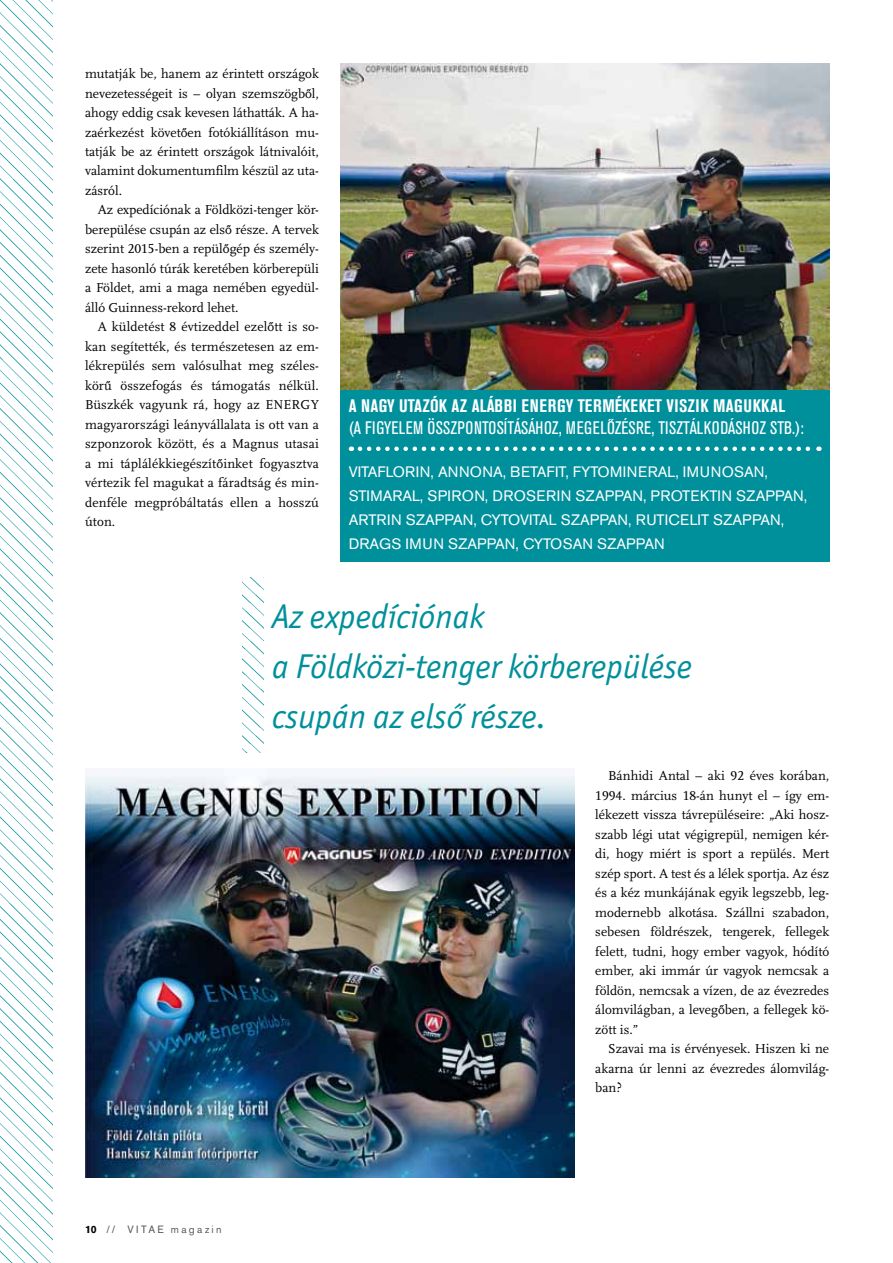
<style>
.page{position:relative;width:893px;height:1263px;background:#fff}
.page>*{position:absolute;margin:0;border:0;box-sizing:border-box;transform-origin:0 0}
.t1{font:italic 34.5px/49.5px "Officina San Itc TCE";color:#00909b}
.t2{font:condensed 18px "Akzidenz Grotesk BE";letter-spacing:.02em;color:#fff}
.t3{font:700 condensed 18px "Akzidenz Grotesk BE";letter-spacing:.02em;color:#fff}
.t4{font:15px/24px "Akzidenz Grotesk BECE";letter-spacing:.02em;color:#fff}
.t5{font:13.5px/19.5px "Scala CELF";color:#000;text-align:justify}
.t6{font:10.5px "Akzidenz Grotesk BECE";color:#58585a}
.s1{font-weight:700;color:#000}
</style>
<div class="page">
<img style="left:0;top:0;width:52px;height:1263px">
<img style="left:85px;top:769px;width:489px;height:409px">
<div style="left:340px;top:64px;width:489px;height:497px;background:#00909b"></div>
<img style="left:340px;top:64px;width:489px;height:326px">
<svg style="left:360px;top:446px;width:459px;height:5px"></svg>
<img style="left:242px;top:578px;width:22px;height:174px">
<p class="t5" style="left:85px;top:64px;width:235px">mutatják be, hanem az érintett országok nevezetességeit is – olyan szemszögből, ahogy eddig csak kevesen láthatták. A ha&shy;zaérkezést követően fotókiállításon mu&shy;tatják be az érintett országok látnivalóit, valamint dokumentumfilm készül az uta&shy;zásról.</p>
<p class="t5" style="left:85px;top:200px;width:235px;text-indent:13px">Az expedíciónak a Földközi-tenger kör&shy;berepülése csupán az első része. A tervek szerint 2015-ben a repülőgép és személy&shy;zete hasonló túrák keretében körberepüli a Földet, ami a maga nemében egyedül&shy;álló Guinness-rekord lehet.</p>
<p class="t5" style="left:85px;top:317px;width:235px;text-indent:13px">A küldetést 8 évtizeddel ezelőtt is so&shy;kan segítették, és természetesen az em&shy;lékrepülés sem valósulhat meg széles&shy;körű összefogás és támogatás nélkül.<br>Büszkék vagyunk rá, hogy az ENERGY magyarországi leányvállalata is ott van a szponzorok között, és a Magnus utasai a mi táplálékkiegészítőinket fogyasztva vértezik fel magukat a fáradtság és min&shy;denféle megpróbáltatás ellen a hosszú úton.</p>
<h2 class="t3" style="left:349px;top:396px;width:183px">A NAGY UTAZÓK AZ ALÁBBI ENERGY</h2>
<h2 class="t3" style="left:578px;top:396px;width:209px">TERMÉKEKET VISZIK MAGUKKAL</h2>
<h2 class="t2" style="left:349px;top:418px;width:457px">(A FIGYELEM ÖSSZPONTOSÍTÁSÁHOZ, MEGELO´´ZÉSRE, TISZTÁLKODÁSHOZ STB.):</h2>
<p class="t4" style="left:349px;top:460px;width:460px">VITAFLORIN, ANNONA, BETAFIT, FYTOMINERAL, I MUNOSAN, STIMARAL, SPIRON, DROSERIN SZAPPAN, PROTEKTIN SZAPPAN, ARTRIN SZAPPAN, CYTOVITAL SZAPPAN, RUTICELIT SZAPPAN, DRAGS IMUN SZAPPAN, CYTOSAN SZAPPAN</p>
<h1 class="t1" style="left:272px;top:593px;width:421px">Az expedíciónak<br>a Földközi-tenger körberepülése csupán az első része.</h1>
<p class="t5" style="left:595px;top:766px;width:235px;text-indent:13px">Bánhidi Antal – aki 92 éves korában, 1994. március 18-án hunyt el – így em&shy;lékezett vissza távrepüléseire: „Aki hos - szabb légi utat végigrepül, nemigen kér&shy;di, hogy miért is sport a repülés. Mert szép sport. A test és a lélek sportja. Az ész és a kéz munkájának egyik legszebb, leg&shy;modernebb alkotása. Szállni szabadon, sebesen földrészek, tengerek, fellegek felett, tudni, hogy ember vagyok, hódító ember, aki immár úr vagyok nemcsak a földön, nemcsak a vízen, de az évezredes álomvilágban, a levegőben, a fellegek kö&shy;zött is.”</p>
<p class="t5" style="left:595px;top:1039px;width:235px;text-indent:13px">Szavai ma is érvényesek. Hiszen ki ne akarna úr lenni az évezredes álomvilág&shy;ban?</p>
<p class="t6" style="left:85px;top:1223px;width:50px"><span class="s1">10</span> // VIT</p>
<p class="t6" style="left:148px;top:1223px;width:75px">AE MAGAZIN</p>
</div>
